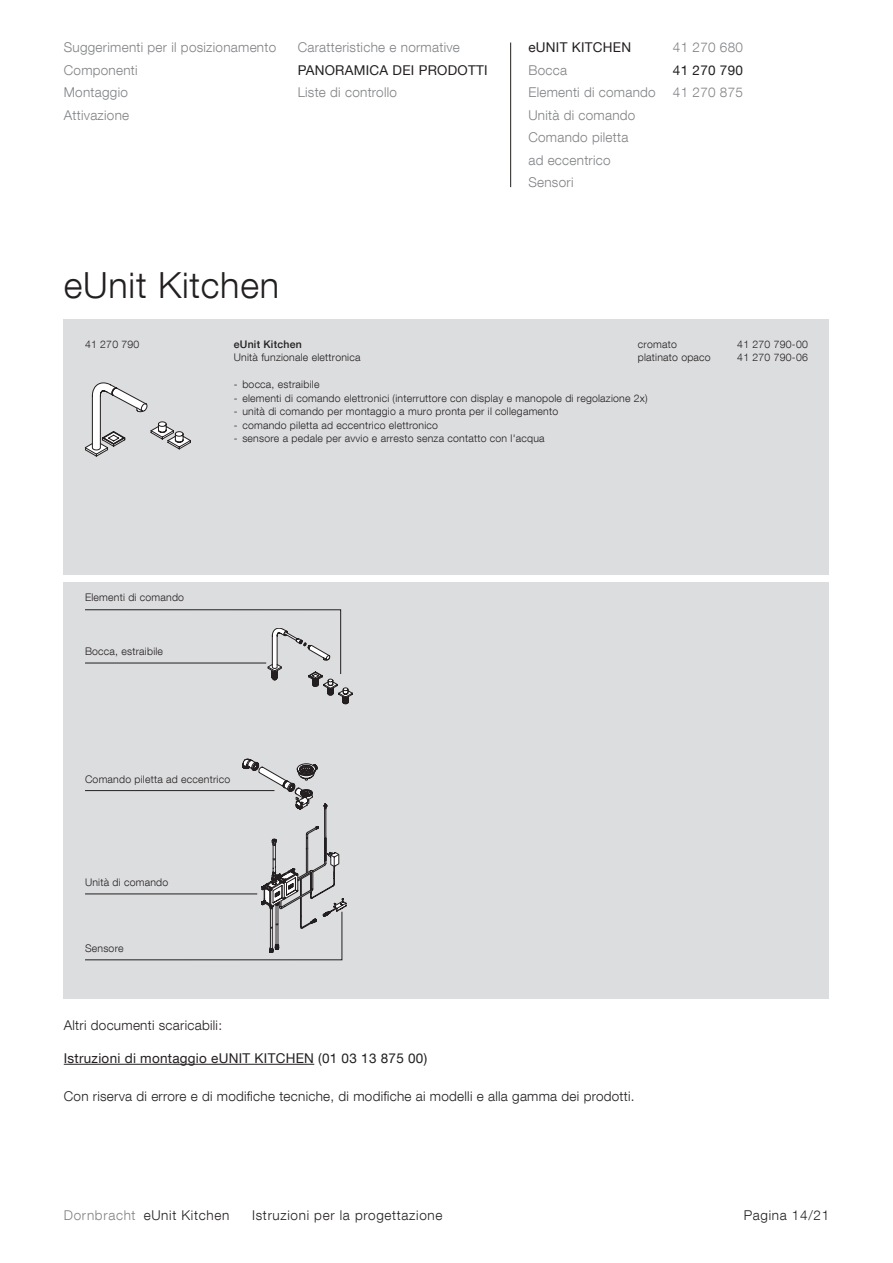
<style>
.page{position:relative;width:893px;height:1263px;background:#fff}
.page>*{position:absolute;margin:0;border:0;box-sizing:border-box;transform-origin:0 0}
.t1{font:300 36px "Helvetica Neue LT Com";letter-spacing:.02em;color:#231f20}
.t2{font:300 13.5px/22.5px "Helvetica Neue LT Com";letter-spacing:.02em;color:#808285}
.t3{font:300 13.5px "Helvetica Neue LT Com";letter-spacing:.02em;color:#231f20}
.t4{font:13.5px "Helvetica Neue LT Com";letter-spacing:.02em;color:#231f20}
.t5{font:300 13.5px "Helvetica Neue LT Com";letter-spacing:.05em;color:#231f20}
.t6{font:300 10.5px "Helvetica Neue LT Com";letter-spacing:.02em;color:#231f20}
.t7{font:500 10.5px "Helvetica Neue LT Com";letter-spacing:.02em;color:#231f20}
.s1{color:#808285}
</style>
<div class="page">
<div style="left:64px;top:319px;width:765px;height:255px;background:#dcdddf"></div>
<div style="left:64px;top:583px;width:765px;height:416px;background:#dcdddf"></div>
<hr style="left:64px;top:1064px;width:250px;height:1px;background:#231f20">
<svg style="left:85px;top:759px;width:261px;height:201px"></svg>
<svg style="left:85px;top:609px;width:267px;height:95px"></svg>
<svg style="left:85px;top:383px;width:105px;height:74px"></svg>
<hr style="left:510px;top:43px;width:1px;height:144px;background:#231f20">
<p class="t2" style="left:64px;top:36px;width:214px">Suggerimenti per il posizionamento<br>Componenti<br>Montaggio<br>Attivazione</p>
<p class="t2" style="left:298px;top:36px;width:164px">Caratteristiche e normative</p>
<p class="t4" style="left:298px;top:62px;width:191px">PANORAMICA DEI PRODOTTI</p>
<p class="t2" style="left:298px;top:81px;width:101px">Liste di controllo</p>
<h1 class="t1" style="left:64px;top:263px;width:217px">eUnit Kitchen</h1>
<p class="t4" style="left:528px;top:39px;width:104px">eUNIT KITCHEN</p>
<p class="t2" style="left:528px;top:58px;width:129px">Bocca<br>Elementi di comando<br>Unità di comando<br>Comando piletta<br>ad eccentrico<br>Sensori</p>
<p class="t2" style="left:673px;top:36px;width:71px">41 270 680</p>
<p class="t4" style="left:673px;top:62px;width:71px">41 270 790</p>
<p class="t2" style="left:673px;top:81px;width:71px">41 270 875</p>
<p class="t6" style="left:85px;top:338px;width:56px">41 270 790</p>
<p class="t7" style="left:234px;top:338px;width:69px">eUnit Kitchen</p>
<p class="t6" style="left:638px;top:338px;width:40px">cromato</p>
<p class="t6" style="left:737px;top:338px;width:72px">41 270 790-00</p>
<p class="t6" style="left:234px;top:351px;width:128px">Unità funzionale elettronica</p>
<p class="t6" style="left:638px;top:351px;width:74px">platinato opaco</p>
<p class="t6" style="left:737px;top:351px;width:72px">41 270 790-06</p>
<p class="t6" style="left:234px;top:378px;width:87px">- bocca, estraibile</p>
<p class="t6" style="left:234px;top:392px;width:415px">- elementi di comando elettronici (interruttore con display e manopole di regolazione 2x)</p>
<p class="t6" style="left:234px;top:405px;width:326px">- unità di comando per montaggio a muro pronta per il collegamento</p>
<p class="t6" style="left:234px;top:419px;width:206px">- comando piletta ad eccentrico elettronico</p>
<p class="t6" style="left:234px;top:432px;width:312px">- sensore a pedale per avvio e arresto senza contatto con l'acqua</p>
<p class="t6" style="left:85px;top:591px;width:101px">Elementi di comando</p>
<p class="t6" style="left:85px;top:645px;width:80px">Bocca, estraibile</p>
<p class="t6" style="left:85px;top:773px;width:147px">Comando piletta ad eccentrico</p>
<p class="t6" style="left:85px;top:876px;width:85px">Unità di comando</p>
<p class="t6" style="left:85px;top:942px;width:40px">Sensore</p>
<p class="t3" style="left:64px;top:1017px;width:160px">Altri documenti scaricabili:</p>
<p class="t4" style="left:64px;top:1050px;width:365px">Istruzioni di montaggio eUNIT KITCHEN (01 03 13 875 00)</p>
<p class="t3" style="left:64px;top:1088px;width:572px">Con riserva di errore e di modifiche tecniche, di modifiche ai modelli e alla gamma dei prodotti.</p>
<p class="t5" style="left:64px;top:1207px;width:167px"><span class="s1">Dornbracht</span> eUnit Kitchen</p>
<p class="t5" style="left:252px;top:1207px;width:192px">Istruzioni per la progettazione</p>
<p class="t5" style="left:744px;top:1207px;width:87px">Pagina 14/21</p>
</div>
